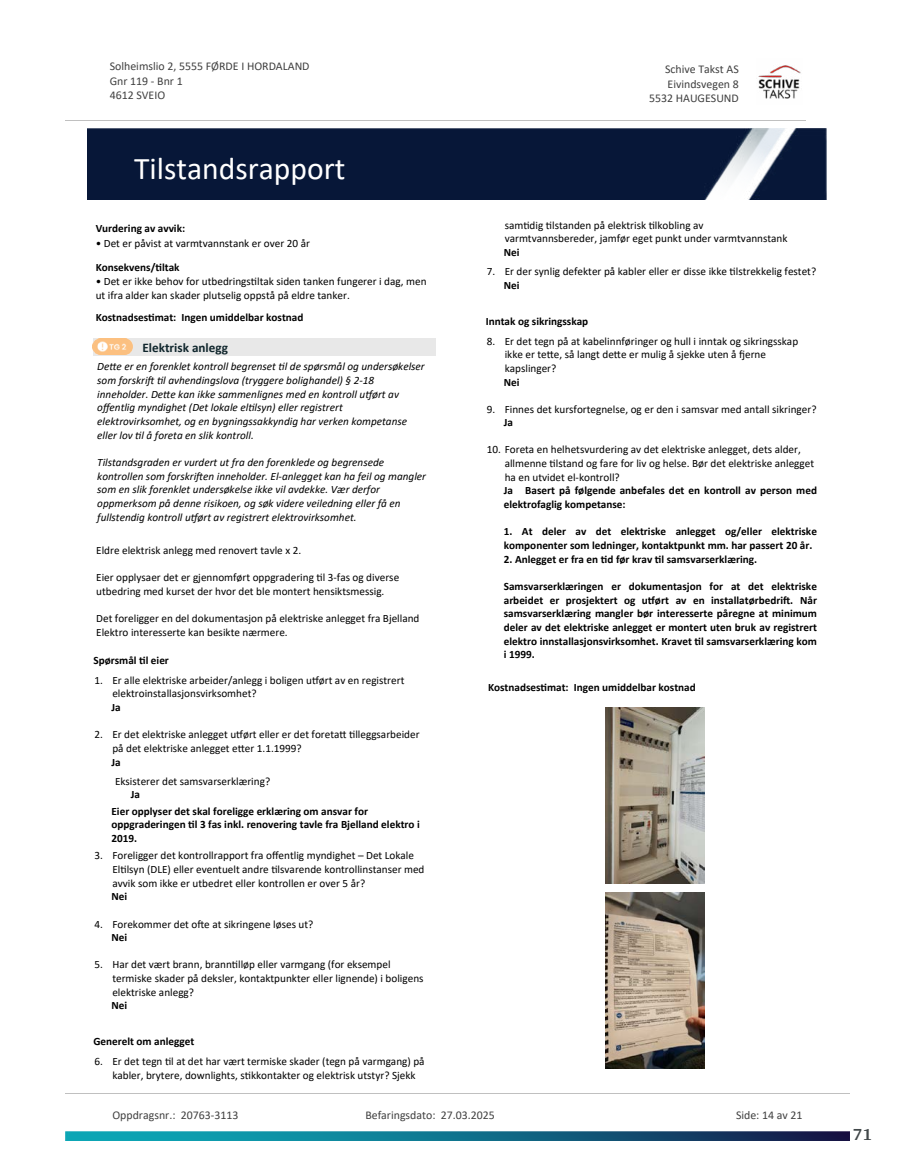
<style>
.page{position:relative;width:915px;height:1172px;background:#fff}
.page>*{position:absolute;margin:0;border:0;box-sizing:border-box;transform-origin:0 0}
.t1{font:31.65px "Calibri";color:#fff}
.t2{font:700 18px "Arya";color:#414749}
.t3{font:700 13.2px "Calibri";color:#0f252c}
.t4{font:11.85px/14.5px "Calibri";color:#404040}
.t5{font:11.25px/13.6px "Calibri";color:#000}
.t6{font:700 11.25px/13.6px "Calibri";color:#000}
.t7{font:italic 11.25px/13.6px "Calibri";color:#000}
</style>
<div class="page">
<div style="left:93px;top:338px;width:342px;height:18px;background:#e8e8e8"></div>
<img style="left:93px;top:338px;width:39px;height:17px">
<img style="left:605px;top:707px;width:99px;height:176px">
<img style="left:605px;top:892px;width:99px;height:176px">
<img style="left:758px;top:65px;width:43px;height:34px">
<hr style="left:65px;top:120px;width:740px;height:1px;background:#c0c0c0">
<div style="left:88px;top:129px;width:738px;height:71px;background:#071738"></div>
<hr style="left:65px;top:1093px;width:784px;height:1px;background:#c0c0c0">
<img style="left:65px;top:1131px;width:784px;height:9px">
<p class="t4" style="left:110px;top:59px;width:201px">Solheimslio 2, 5555 FØRDE I HORDALAND<br>Gnr 119 - Bnr 1<br>4612 SVEIO</p>
<p class="t4" style="left:665px;top:62px;width:75px">Schive Takst AS</p>
<p class="t4" style="left:667px;top:76px;width:73px">Eivindsvegen 8</p>
<p class="t4" style="left:649px;top:90px;width:91px">5532 HAUGESUND</p>
<h1 class="t1" style="left:134px;top:147px;width:213px">Tilstandsrapport</h1>
<p class="t6" style="left:96px;top:222px;width:91px">Vurdering av avvik:</p>
<p class="t5" style="left:96px;top:236px;width:216px">• Det er påvist at varmtvannstank er over 20 år</p>
<p class="t6" style="left:96px;top:260px;width:85px">Konsekvens/琀椀ltak</p>
<p class="t5" style="left:96px;top:275px;width:332px">• Det er ikke behov for utbedrings琀椀ltak siden tanken fungerer i dag, men ut ifra alder kan skader plutselig oppstå på eldre tanker.</p>
<p class="t6" style="left:96px;top:310px;width:209px">Kostnadses琀椀mat: Ingen umiddelbar kostnad</p>
<p class="t3" style="left:142px;top:338px;width:87px">Elektrisk anlegg</p>
<p class="t7" style="left:97px;top:359px;width:329px">De琀琀e er en forenklet kontroll begrenset 琀椀l de spørsmål og undersøkelser som forskri昀琀 琀椀l avhendingslova (tryggere bolighandel) § 2-18 inneholder. De琀琀e kan ikke sammenlignes med en kontroll u琀昀ørt av<br>o昀昀entlig myndighet (Det lokale el琀椀lsyn) eller registrert elektrovirksomhet, og en bygningssakkyndig har verken kompetanse eller lov 琀椀l å foreta en slik kontroll.</p>
<p class="t7" style="left:97px;top:455px;width:330px">Tilstandsgraden er vurdert ut fra den forenklede og begrensede kontrollen som forskri昀琀en inneholder. El-anlegget kan ha feil og mangler som en slik forenklet undersøkelse ikke vil avdekke. Vær derfor oppmerksom på denne risikoen, og søk videre veiledning eller få en fullstendig kontroll u琀昀ørt av registrert elektrovirksomhet.</p>
<p class="t5" style="left:96px;top:543px;width:206px">Eldre elektrisk anlegg med renovert tavle x 2.</p>
<p class="t5" style="left:96px;top:570px;width:304px">Eier opplysaer det er gjennomført oppgradering 琀椀l 3-fas og diverse utbedring med kurset der hvor det ble montert hensiktsmessig.</p>
<p class="t5" style="left:96px;top:611px;width:324px">Det foreligger en del dokumentasjon på elektriske anlegget fra Bjelland<br>Elektro interesserte kan besikte nærmere.</p>
<p class="t6" style="left:93px;top:653px;width:77px">Spørsmål 琀椀l eier</p>
<p class="t5" style="left:112px;top:673px;width:293px;text-indent:-18px">1. Er alle elektriske arbeider/anlegg i boligen u琀昀ørt av en registrert elektroinstallasjonsvirksomhet?</p>
<p class="t6" style="left:111px;top:700px;width:11px">Ja</p>
<p class="t5" style="left:112px;top:727px;width:308px;text-indent:-18px">2. Er det elektriske anlegget u琀昀ørt eller er det foreta琀琀 琀椀lleggsarbeider på det elektriske anlegget e琀琀er 1.1.1999?</p>
<p class="t6" style="left:111px;top:755px;width:11px">Ja</p>
<p class="t5" style="left:115px;top:774px;width:157px">Eksisterer det samsvarserklæring?</p>
<p class="t6" style="left:111px;top:786px;width:258px;line-height:16.4px;text-indent:19px">Ja<br>Eier opplyser det skal foreligge erklæring om ansvar for</p>
<p class="t6" style="left:111px;top:817px;width:310px">oppgraderingen 琀椀l 3 fas inkl. renovering tavle fra Bjelland elektro i<br>2019.</p>
<p class="t5" style="left:112px;top:849px;width:313px;text-indent:-18px">3. Foreligger det kontrollrapport fra o昀昀entlig myndighet – Det Lokale<br>El琀椀lsyn (DLE) eller eventuelt andre 琀椀lsvarende kontrollinstanser med avvik som ikke er utbedret eller kontrollen er over 5 år?</p>
<p class="t6" style="left:111px;top:890px;width:17px">Nei</p>
<p class="t5" style="left:94px;top:917px;width:220px">4. Forekommer det o昀琀e at sikringene løses ut?</p>
<p class="t6" style="left:111px;top:930px;width:17px">Nei</p>
<p class="t5" style="left:112px;top:957px;width:312px;text-indent:-18px">5. Har det vært brann, brann琀椀lløp eller varmgang (for eksempel termiske skader på deksler, kontaktpunkter eller lignende) i boligens elektriske anlegg?</p>
<p class="t6" style="left:111px;top:999px;width:17px">Nei</p>
<p class="t6" style="left:93px;top:1034px;width:102px">Generelt om anlegget</p>
<p class="t5" style="left:112px;top:1054px;width:313px;text-indent:-18px">6. Er det tegn 琀椀l at det har vært termiske skader (tegn på varmgang) på kabler, brytere, downlights, s琀椀kkontakter og elektrisk utstyr? Sjekk</p>
<p class="t5" style="left:504px;top:218px;width:284px">sam琀椀dig 琀椀lstanden på elektrisk 琀椀lkobling av varmtvannsbereder, jamfør eget punkt under varmtvannstank</p>
<p class="t6" style="left:503px;top:245px;width:17px">Nei</p>
<p class="t5" style="left:486px;top:264px;width:331px">7. Er der synlig defekter på kabler eller er disse ikke 琀椀lstrekkelig festet?</p>
<p class="t6" style="left:503px;top:278px;width:17px">Nei</p>
<p class="t6" style="left:485px;top:314px;width:104px">Inntak og sikringsskap</p>
<p class="t5" style="left:504px;top:334px;width:295px;text-indent:-18px">8. Er det tegn på at kabelinnføringer og hull i inntak og sikringsskap ikke er te琀琀e, så langt de琀琀e er mulig å sjekke uten å 昀樀erne kapslinger?</p>
<p class="t6" style="left:503px;top:375px;width:17px">Nei</p>
<p class="t5" style="left:486px;top:402px;width:331px">9. Finnes det kursfortegnelse, og er den i samsvar med antall sikringer?</p>
<p class="t6" style="left:503px;top:416px;width:11px">Ja</p>
<p class="t5" style="left:504px;top:442px;width:311px;text-indent:-18px">10. Foreta en helhetsvurdering av det elektriske anlegget, dets alder, allmenne 琀椀lstand og fare for liv og helse. Bør det elektriske anlegget ha en utvidet el-kontroll?</p>
<p class="t6" style="left:503px;top:484px;width:314px">Ja Basert på følgende anbefales det en kontroll av person med elektrofaglig kompetanse:</p>
<p class="t6" style="left:503px;top:525px;width:314px">1. At deler av det elektriske anlegget og/eller elektriske komponenter som ledninger, kontaktpunkt mm. har passert 20 år.</p>
<p class="t6" style="left:503px;top:552px;width:255px">2. Anlegget er fra en 琀椀d før krav 琀椀l samsvarserklæring.</p>
<p class="t6" style="left:503px;top:579px;width:314px;text-align:justify">Samsvarserklæringen er dokumentasjon for at det elektriske arbeidet er prosjektert og u琀昀ørt av en installatørbedri昀琀. Når samsvarserklæring mangler bør interesserte påregne at minimum deler av det elektriske anlegget er montert uten bruk av registrert elektro innstallasjonsvirksomhet. Kravet 琀椀l samsvarserklæring kom i 1999.</p>
<p class="t6" style="left:488px;top:680px;width:209px">Kostnadses琀椀mat: Ingen umiddelbar kostnad</p>
<p class="t4" style="left:112px;top:1107px;width:127px">Oppdragsnr.: 20763-3113</p>
<p class="t4" style="left:365px;top:1107px;width:131px">Befaringsdato: 27.03.2025</p>
<p class="t4" style="left:735px;top:1107px;width:68px">Side: 14 av 21</p>
<h2 class="t2" style="left:852px;top:1123px;width:21px">71</h2>
</div>
